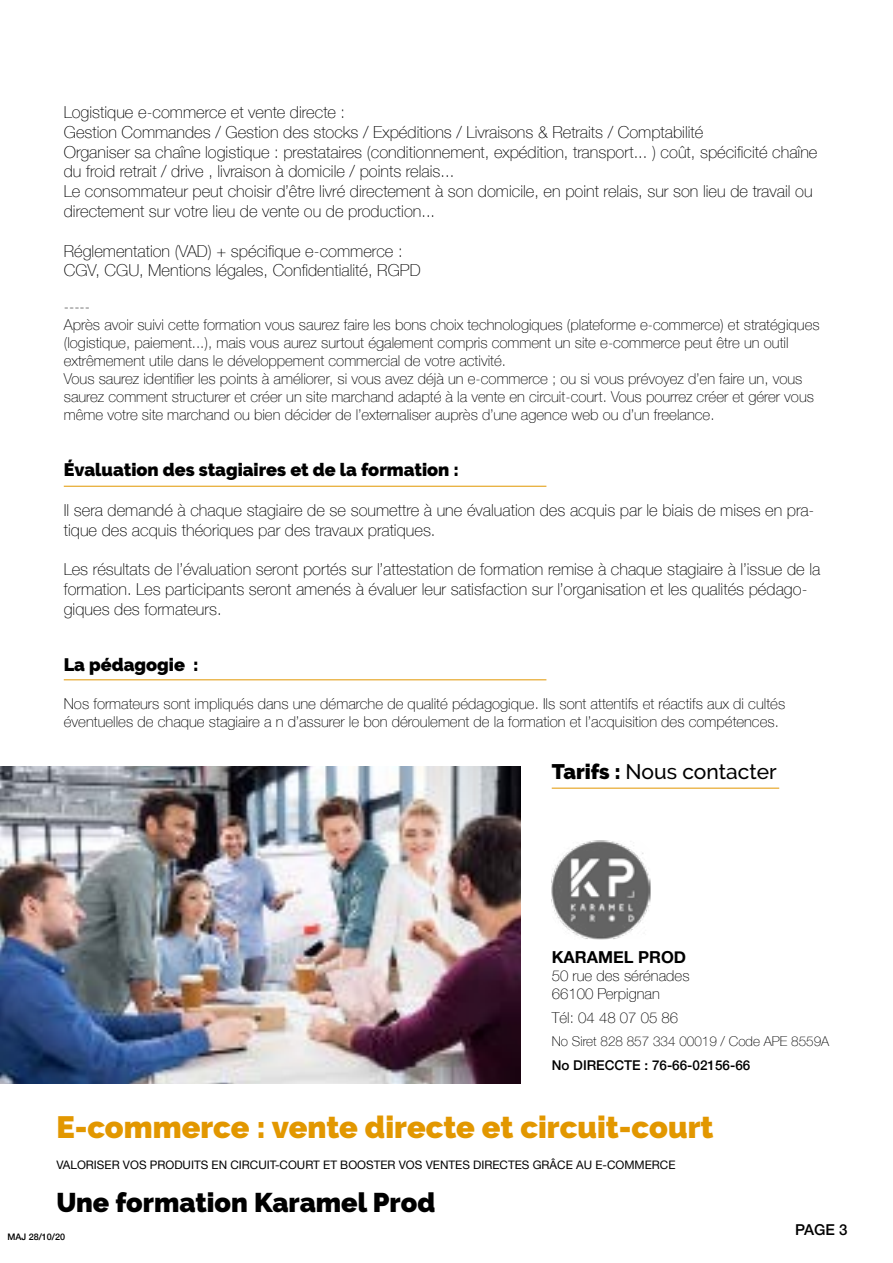
<style>
.page{position:relative;width:893px;height:1263px;background:#fff}
.page>*{position:absolute;margin:0;border:0;box-sizing:border-box;transform-origin:0 0}
.t1{font:900 30.75px "Raleway";color:#e29700}
.t2{font:900 27px "Raleway";color:#000}
.t3{font:500 21px "Raleway";color:#000}
.t4{font:900 18px "Raleway";color:#000}
.t5{font:100 16.5px/19.8px "Helvetica Neue";color:#000}
.t6{font:700 16.5px "Helvetica Neue";color:#000}
.t7{font:100 15px/18px "Helvetica Neue";color:#000}
.t8{font:500 15px "Helvetica Neue";color:#000}
.t9{font:100 13.5px "Helvetica Neue";color:#000}
.t10{font:500 13.5px "Helvetica Neue";color:#000}
.t11{font:11.7px "Helvetica Neue";color:#000}
.t12{font:500 9px "Helvetica Neue";color:#000}
.s1{font-weight:900}
</style>
<div class="page">
<hr style="left:64px;top:486px;width:482px;height:1px;background:#e29700">
<hr style="left:64px;top:679px;width:482px;height:1px;background:#e29700">
<hr style="left:552px;top:788px;width:227px;height:1px;background:#e29700">
<img style="left:0;top:766px;width:521px;height:317px">
<img style="left:551px;top:840px;width:99px;height:99px">
<p class="t5" style="left:64px;top:102px;width:755px">Logistique e-commerce et vente directe :<br>Gestion Commandes / Gestion des stocks / Expéditions / Livraisons &amp; Retraits / Comptabilité<br>Organiser sa chaîne logistique : prestataires (conditionnement, expédition, transport... ) coût, spécificité chaîne du froid retrait / drive , livraison à domicile / points relais...<br>Le consommateur peut choisir d’être livré directement à son domicile, en point relais, sur son lieu de travail ou directement sur votre lieu de vente ou de production...</p>
<p class="t5" style="left:64px;top:240px;width:358px">Réglementation (VAD) + spécifique e-commerce :<br>CGV, CGU, Mentions légales, Confidentialité, RGPD</p>
<p class="t7" style="left:64px;top:297px;width:757px">-----<br>Après avoir suivi cette formation vous saurez faire les bons choix technologiques (plateforme e-commerce) et stratégiques (logistique, paiement...), mais vous aurez surtout également compris comment un site e-commerce peut être un outil extrêmement utile dans le développement commercial de votre activité.<br>Vous saurez identifier les points à améliorer, si vous avez déjà un e-commerce ; ou si vous prévoyez d’en faire un, vous saurez comment structurer et créer un site marchand adapté à la vente en circuit-court. Vous pourrez créer et gérer vous même votre site marchand ou bien décider de l’externaliser auprès d’une agence web ou d’un freelance.</p>
<p class="t4" style="left:64px;top:459px;width:397px">Évaluation des stagiaires et de la formation :</p>
<p class="t5" style="left:64px;top:499px;width:752px">Il sera demandé à chaque stagiaire de se soumettre à une évaluation des acquis par le biais de mises en pra&shy;tique des acquis théoriques par des travaux pratiques.</p>
<p class="t5" style="left:64px;top:559px;width:758px">Les résultats de l’évaluation seront portés sur l’attestation de formation remise à chaque stagiaire à l’issue de la formation. Les participants seront amenés à évaluer leur satisfaction sur l’organisation et les qualités pédago&shy;giques des formateurs.</p>
<p class="t4" style="left:64px;top:654px;width:136px">La pédagogie :</p>
<p class="t7" style="left:64px;top:694px;width:723px">Nos formateurs sont impliqués dans une démarche de qualité pédagogique. Ils sont attentifs et réactifs aux di cultés éventuelles de chaque stagiaire a n d’assurer le bon déroulement de la formation et l’acquisition des compétences.</p>
<p class="t3" style="left:552px;top:759px;width:227px"><span class="s1">Tarifs :</span> Nous contacter</p>
<p class="t6" style="left:552px;top:944px;width:136px">KARAMEL PROD</p>
<p class="t7" style="left:552px;top:966px;width:139px">50 rue des sérénades<br>66100 Perpignan</p>
<p class="t7" style="left:552px;top:1008px;width:128px">Tél: 04 48 07 05 86</p>
<p class="t9" style="left:552px;top:1030px;width:279px">No Siret 828 857 334 00019 / Code APE 8559A</p>
<p class="t10" style="left:552px;top:1054px;width:200px">No DIRECCTE : 76-66-02156-66</p>
<h1 class="t1" style="left:56px;top:1109px;width:659px">E-commerce : vente directe et circuit-court</h1>
<p class="t11" style="left:56px;top:1156px;width:621px">VALORISER VOS PRODUITS EN CIRCUIT-COURT ET BOOSTER VOS VENTES DIRECTES GRÂCE AU E-COMMERCE</p>
<h2 class="t2" style="left:56px;top:1187px;width:380px">Une formation Karamel Prod</h2>
<p class="t12" style="left:7px;top:1229px;width:59px">MAJ 28/10/20</p>
<p class="t8" style="left:795px;top:1218px;width:54px">PAGE 3</p>
</div>
